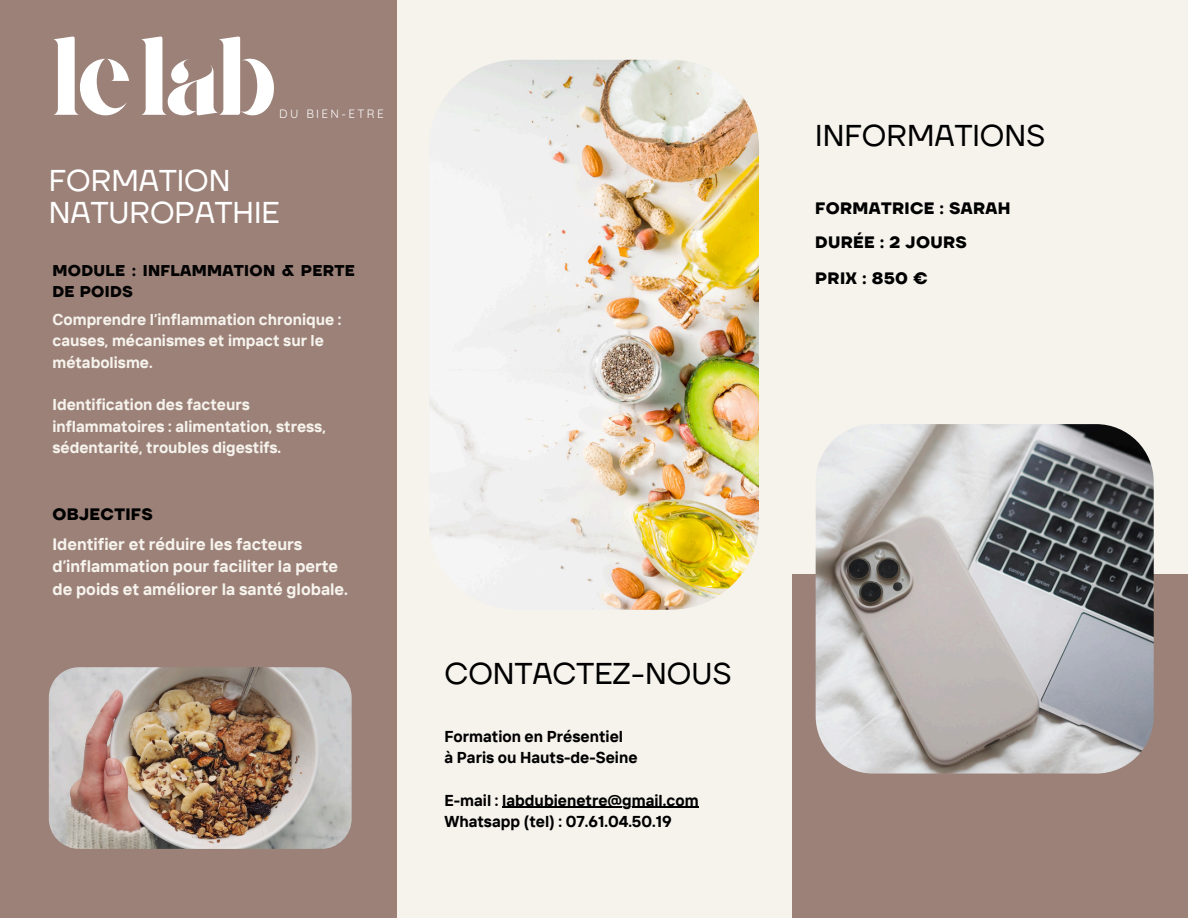
<style>
.page{position:relative;width:1188px;height:918px;background:#f6f3ed}
.page>*{position:absolute;margin:0;border:0;box-sizing:border-box;transform-origin:0 0}
.t1{font:111.75px "Giaza Stencil";letter-spacing:-.045em;color:#fff}
.t2{font:30px "TT Firs Neue";color:#000}
.t3{font:30px/32.7px "TT Firs Neue";color:#fff}
.t4{font:700 16.5px/22.5px "TT Interphases";color:#f6f3ed}
.t5{font:700 16.5px "TT Firs Neue";letter-spacing:.02em;color:#000}
.t6{font:700 15.75px/21.3px "TT Interphases";color:#f6f3ed}
.t7{font:700 15.75px/21.3px "TT Interphases";color:#000}
.t8{font:700 15.6px/21.3px "TT Firs Neue";letter-spacing:.02em;color:#020202}
.t9{font:11.7px "Quicksand";letter-spacing:.2em;color:#fff}
</style>
<div class="page">
<div style="left:0;top:0;width:396px;height:918px;background:#9b8178"></div>
<div style="left:792px;top:574px;width:396px;height:344px;background:#9b8178"></div>
<img style="left:429px;top:60px;width:330px;height:550px;border-radius:88px">
<img style="left:816px;top:424px;width:338px;height:350px;border-radius:58px">
<img style="left:49px;top:667px;width:303px;height:182px;border-radius:30px">
<hr style="left:502px;top:807px;width:197px;height:1px;background:#000">
<h4 class="t1" style="left:51px;top:31px;width:228px">lelab</h4>
<h2 class="t9" style="left:279px;top:106px;width:106px">DU BIEN-ETRE</h2>
<h3 class="t3" style="left:49px;top:165px;width:233px">FORMATION<br>NATUROPATHIE</h3>
<h4 class="t8" style="left:52px;top:260px;width:304px">MODULE : INFLAMMATION &amp; PERTE<br>DE POIDS</h4>
<h2 class="t6" style="left:52px;top:308px;width:291px">Comprendre l’inflammation chronique : causes, mécanismes et impact sur le métabolisme.</h2>
<h3 class="t6" style="left:52px;top:394px;width:275px">Identification des facteurs inflammatoires : alimentation, stress, sédentarité, troubles digestifs.</h3>
<h3 class="t5" style="left:52px;top:505px;width:102px">OBJECTIFS</h3>
<h4 class="t4" style="left:52px;top:532px;width:297px">Identifier et réduire les facteurs d’inflammation pour faciliter la perte de poids et améliorer la santé globale.</h4>
<h4 class="t2" style="left:444px;top:655px;width:289px">CONTACTEZ-NOUS</h4>
<p class="t7" style="left:444px;top:725px;width:195px">Formation en Présentiel<br>à Paris ou Hauts-de-Seine</p>
<p class="t7" style="left:444px;top:789px;width:256px">E-mail : labdubienetre@gmail.com</p>
<h2 class="t7" style="left:444px;top:811px;width:229px">Whatsapp (tel) : 07.61.04.50.19</h2>
<h4 class="t2" style="left:815px;top:117px;width:232px">INFORMATIONS</h4>
<h3 class="t5" style="left:815px;top:198px;width:197px">FORMATRICE : SARAH</h3>
<h3 class="t5" style="left:815px;top:232px;width:153px">DURÉE : 2 JOURS</h3>
<p class="t5" style="left:815px;top:268px;width:114px">PRIX : 850 €</p>
</div>
